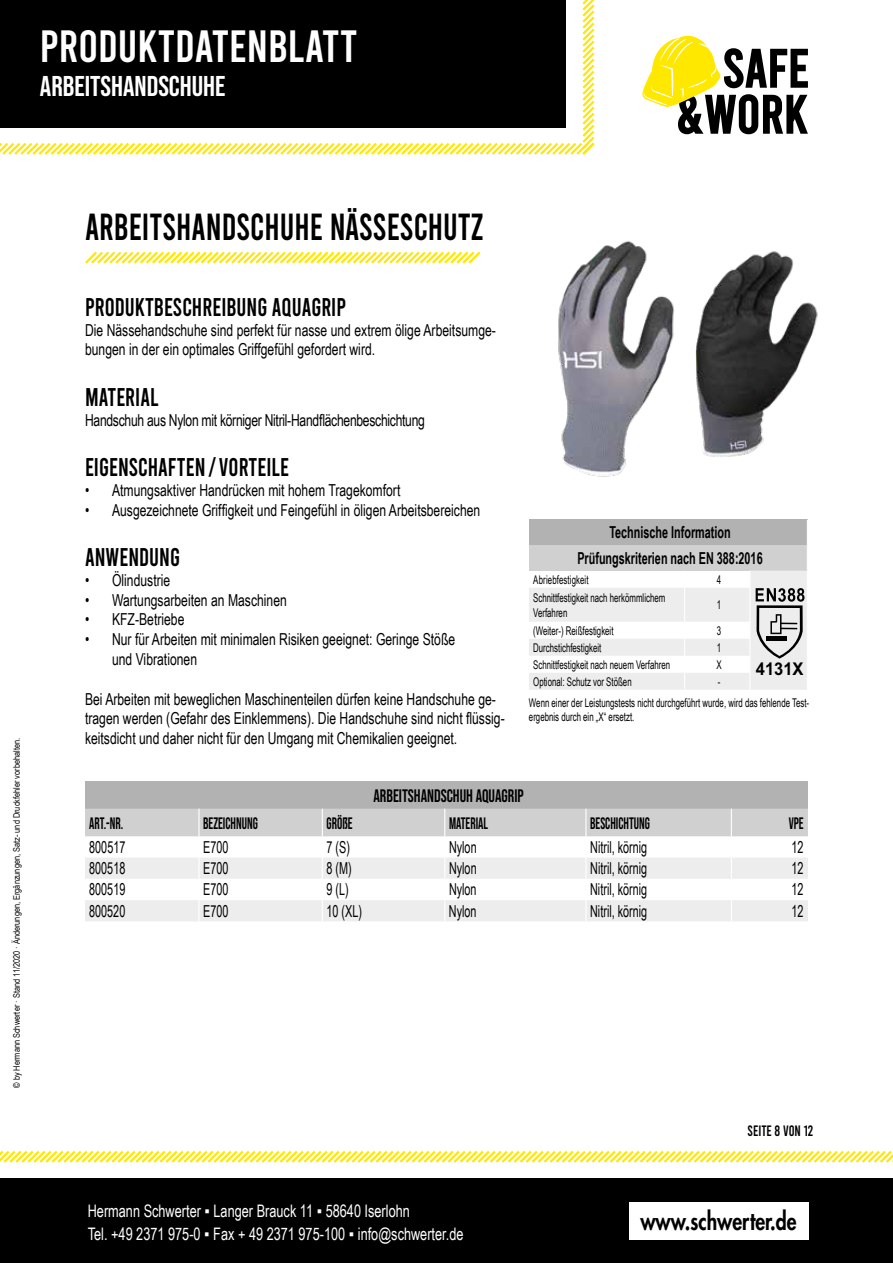
<style>
.page{position:relative;width:893px;height:1263px;background:#fff}
.page>*{position:absolute;margin:0;border:0;box-sizing:border-box;transform-origin:0 0}
.t1{font:45px "Bebas";color:#fff}
.t2{font:37.5px "Bebas";color:#000;scale:.9 1}
.t3{font:28.5px "Bebas Neue";color:#fff}
.t4{font:25.5px "Bebas";color:#000;scale:.9 1}
.t5{font:800 24.3px "Futura Std";color:#000;scale:.8 1}
.t6{font:18px "Bebas Neue";color:#000;scale:.9 1}
.t7{font:700 17.55px "Arial";color:#000;scale:.94 1}
.t8{font:17.25px/22.5px "Arial Narrow";color:#fff;scale:.9 1}
.t9{font:16.5px/19.8px "Arial Narrow";color:#000;scale:.9 1}
.t10{font:16.5px "Arial Narrow";color:#000;scale:.8 1}
.t11{font:16.5px "Arial Narrow";letter-spacing:-.02em;color:#000;scale:.9 1}
.t12{font:700 16.5px/25.5px "Arial Narrow";color:#000;text-align:center;scale:.8 1}
.t13{font:16.5px "Bebas Neue";color:#000;scale:.8 1}
.t14{font:15px "Bebas";color:#000;scale:.9 1}
.t15{font:12px/15px "Arial Narrow";color:#000;scale:.8 1}
.t16{font:9px "Arial Narrow";color:#000}
.s1{font-family:"Bebas Neue"}
</style>
<div class="page">
<div style="left:0;top:1178px;width:893px;height:85px;background:#000"></div>
<div style="left:629px;top:1202px;width:179px;height:37px;background:#fff"></div>
<svg style="left:0;top:1150px;width:893px;height:13px"></svg>
<svg style="left:0;top:0;width:595px;height:155px;background:#36352b"></svg>
<svg style="left:642px;top:36px;width:166px;height:98px"></svg>
<div style="left:85px;top:781px;width:723px;height:28px;background:#b3b2b2"></div>
<svg style="left:85px;top:809px;width:723px;height:112px"></svg>
<img style="left:558px;top:240px;width:260px;height:237px">
<svg style="left:529px;top:520px;width:279px;height:170px"></svg>
<svg style="left:85px;top:251px;width:396px;height:13px"></svg>
<h1 class="t1" style="left:40px;top:24px;width:319px">PRODUKTDATENBLATT</h1>
<h3 class="t3" style="left:40px;top:70px;width:187px">ARBEITSHANDSCHUHE</h3>
<p class="t16" style="left:10px;top:1088px;width:351px;rotate:-90deg">© by Hermann Schwerter · Stand 11/2020 · Änderungen, Ergänzungen, Satz- und Druckfehler vorbehalten.</p>
<h2 class="t2" style="left:85px;top:208px;width:445px">ARBEITSHANDSCHUHE N<span class="s1">Ä</span>SSESCHUTZ</h2>
<h3 class="t4" style="left:85px;top:294px;width:289px">PRODUKTBESCHREIBUNG AQUAGRIP</h3>
<p class="t9" style="left:85px;top:319px;width:458px">Die Nässehandschuhe sind perfekt für nasse und extrem ölige Arbeitsumge&shy;bungen in der ein optimales Griffgefühl gefordert wird.</p>
<h3 class="t4" style="left:85px;top:384px;width:83px">MATERIAL</h3>
<p class="t11" style="left:85px;top:408px;width:379px">Handschuh aus Nylon mit körniger Nitril-Handflächenbeschichtung</p>
<h3 class="t4" style="left:85px;top:454px;width:228px">EIGENSCHAFTEN / VORTEILE</h3>
<p class="t9" style="left:85px;top:479px;width:352px">• Atmungsaktiver Handrücken mit hohem Tragekomfort</p>
<p class="t9" style="left:85px;top:499px;width:441px">• Ausgezeichnete Griffigkeit und Feingefühl in öligen Arbeitsbereichen</p>
<h3 class="t4" style="left:85px;top:544px;width:107px">ANWENDUNG</h3>
<p class="t9" style="left:85px;top:569px;width:96px">• Ölindustrie</p>
<p class="t9" style="left:85px;top:589px;width:226px">• Wartungsarbeiten an Maschinen</p>
<p class="t9" style="left:85px;top:609px;width:112px">• KFZ-Betriebe</p>
<p class="t9" style="left:112px;top:629px;width:383px;text-indent:-27px">• Nur für Arbeiten mit minimalen Risiken geeignet: Geringe Stöße und Vibrationen</p>
<p class="t9" style="left:85px;top:688px;width:468px">Bei Arbeiten mit beweglichen Maschinenteilen dürfen keine Handschuhe ge&shy;tragen werden (Gefahr des Einklemmens). Die Handschuhe sind nicht flüssig&shy;keitsdicht und daher nicht für den Umgang mit Chemikalien geeignet.</p>
<p class="t12" style="left:577px;top:519px;width:233px">Technische Information<br>Prüfungskriterien nach EN 388:2016</p>
<p class="t15" style="left:533px;top:571px;width:71px">Abriebfestigkeit</p>
<p class="t15" style="left:717px;top:571px;width:7px">4</p>
<p class="t15" style="left:533px;top:589px;width:167px">Schnittfestigkeit nach herkömmlichem<br>Verfahren</p>
<p class="t15" style="left:717px;top:597px;width:7px">1</p>
<p class="t15" style="left:533px;top:622px;width:102px">(Weiter-) Reißfestigkeit</p>
<p class="t15" style="left:717px;top:622px;width:7px">3</p>
<p class="t15" style="left:533px;top:639px;width:87px">Durchstichfestigkeit</p>
<p class="t15" style="left:717px;top:639px;width:7px">1</p>
<p class="t15" style="left:533px;top:656px;width:173px">Schnittfestigkeit nach neuem Verfahren</p>
<p class="t15" style="left:716px;top:656px;width:8px">X</p>
<p class="t15" style="left:533px;top:673px;width:125px">Optional: Schutz vor Stößen</p>
<p class="t7" style="left:756px;top:657px;width:52px">4131X</p>
<p class="t15" style="left:529px;top:670px;width:352px;line-height:21px;text-indent:189px">-<br>Wenn einer der Leistungstests nicht durchgeführt wurde, wird das fehlende Test-</p>
<p class="t15" style="left:529px;top:709px;width:133px">ergebnis durch ein „X“ ersetzt.</p>
<p class="t6" style="left:373px;top:785px;width:169px">ARBEITSHANDSCHUH AQUAGRIP</p>
<p class="t13" style="left:89px;top:814px;width:44px">ART.-NR.</p>
<p class="t13" style="left:203px;top:814px;width:70px">BEZEICHNUNG</p>
<p class="t13" style="left:327px;top:814px;width:34px">GRÖßE</p>
<p class="t13" style="left:449px;top:814px;width:50px">MATERIAL</p>
<p class="t13" style="left:590px;top:814px;width:76px">BESCHICHTUNG</p>
<p class="t13" style="left:789px;top:814px;width:20px">VPE</p>
<p class="t10" style="left:89px;top:835px;width:47px">800517</p>
<p class="t10" style="left:203px;top:835px;width:33px">E700</p>
<p class="t10" style="left:327px;top:835px;width:31px">7 (S)</p>
<p class="t10" style="left:449px;top:835px;width:36px">Nylon</p>
<p class="t10" style="left:590px;top:835px;width:73px">Nitril, körnig</p>
<p class="t10" style="left:792px;top:835px;width:17px">12</p>
<p class="t10" style="left:89px;top:856px;width:47px">800518</p>
<p class="t10" style="left:203px;top:856px;width:33px">E700</p>
<p class="t10" style="left:327px;top:856px;width:33px">8 (M)</p>
<p class="t10" style="left:449px;top:856px;width:36px">Nylon</p>
<p class="t10" style="left:590px;top:856px;width:73px">Nitril, körnig</p>
<p class="t10" style="left:792px;top:856px;width:17px">12</p>
<p class="t10" style="left:89px;top:877px;width:47px">800519</p>
<p class="t10" style="left:203px;top:877px;width:33px">E700</p>
<p class="t10" style="left:327px;top:877px;width:29px">9 (L)</p>
<p class="t10" style="left:449px;top:877px;width:36px">Nylon</p>
<p class="t10" style="left:590px;top:877px;width:73px">Nitril, körnig</p>
<p class="t10" style="left:792px;top:877px;width:17px">12</p>
<p class="t10" style="left:89px;top:899px;width:47px">800520</p>
<p class="t10" style="left:203px;top:899px;width:33px">E700</p>
<p class="t10" style="left:326px;top:899px;width:46px">10 (XL)</p>
<p class="t10" style="left:449px;top:899px;width:36px">Nylon</p>
<p class="t10" style="left:590px;top:899px;width:73px">Nitril, körnig</p>
<p class="t10" style="left:792px;top:899px;width:17px">12</p>
<p class="t14" style="left:748px;top:1123px;width:74px">SEITE 8 VON 12</p>
<p class="t8" style="left:88px;top:1199px;width:419px">Hermann Schwerter ▪ Langer Brauck 11 ▪ 58640 Iserlohn<br>Tel. +49 2371 975-0 ▪ Fax + 49 2371 975-100 ▪ info@schwerter.de</p>
<h3 class="t5" style="left:640px;top:1205px;width:197px">www.schwerter.de</h3>
</div>
